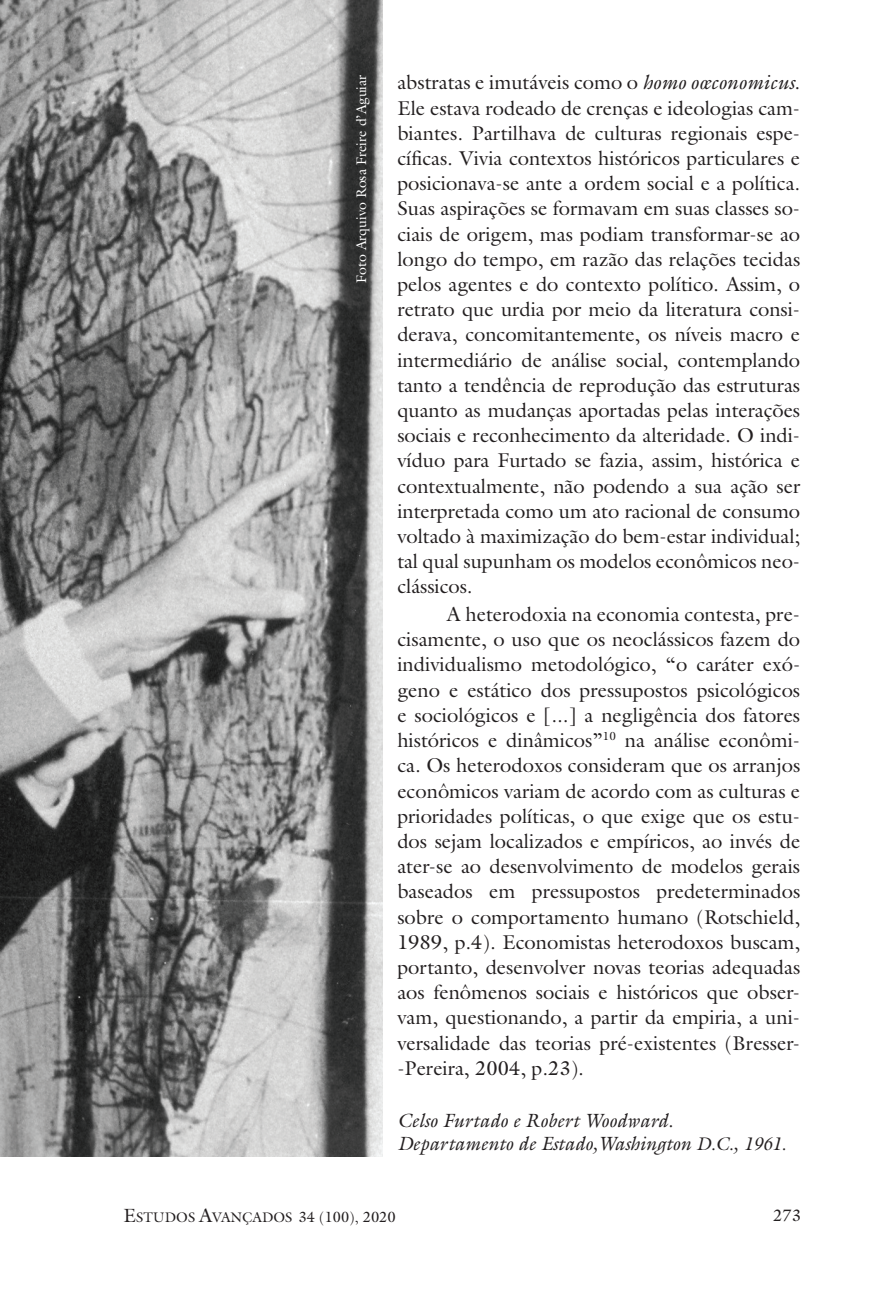
<style>
.page{position:relative;width:893px;height:1290px;background:#fff}
.page>*{position:absolute;margin:0;border:0;box-sizing:border-box;transform-origin:0 0}
.t1{font:20.12px/25.2px "Galliard";color:#231f20;text-align:justify}
.t2{font:italic 19.25px/22.8px "Galliard";color:#231f20}
.t3{font:16.62px "Galliard";color:#231f20}
.t4{font:14px "Galliard";color:#fff}
.t5{font:14px "Galliard";color:#231f20}
.s1{font-style:italic}
.s2{font-size:18.38px}
.s3{font-size:18.03px}
.s4{font-size:19.25px}
.s5{font-size:14.88px}
.s6{font-size:13.12px}
</style>
<div class="page">
<img style="left:0;top:0;width:382px;height:1156px">
<p class="t4" style="left:353px;top:283px;width:210px;rotate:-90deg">Foto Arquivo Rosa Freire d’Aguiar</p>
<p class="t1" style="left:397px;top:70px;width:404px">abstratas e imutáveis como o <span class="s1">homo oœconomicus</span>.<br>Ele estava rodeado de crenças e ideologias cam&shy;biantes. Partilhava de culturas regionais espe&shy;cíficas. Vivia contextos históricos particulares e posicionava-se ante a ordem social e a política.<br>Suas aspirações se formavam em suas classes so&shy;ciais de origem, mas podiam transformar-se ao longo do tempo, em razão das relações tecidas pelos agentes e do contexto político. Assim, o retrato que urdia por meio da literatura consi&shy;derava, concomitantemente, os níveis macro e intermediário de análise social, contemplando tanto a tendência de reprodução das estruturas quanto as mudanças aportadas pelas interações sociais e reconhecimento da alteridade. O indi&shy;víduo para Furtado se fazia, assim, histórica e contextualmente, não podendo a sua ação ser interpretada como um ato racional de consumo voltado à maximização do bem-estar individual; tal qual supunham os modelos econômicos neo&shy;clássicos.</p>
<p class="t1" style="left:397px;top:601px;width:404px;text-indent:50px">A heterodoxia na economia contesta, pre&shy;cisamente, o uso que os neoclássicos fazem do individualismo metodológico, “o caráter exó&shy;geno e estático dos pressupostos psicológicos e sociológicos e [...] a negligência dos fatores históricos e dinâmicos”<sup>10</sup> na análise econômi&shy;ca. Os heterodoxos consideram que os arranjos econômicos variam de acordo com as culturas e prioridades políticas, o que exige que os estu&shy;dos sejam localizados e empíricos, ao invés de ater-se ao desenvolvimento de modelos gerais baseados em pressupostos predeterminados sobre o comportamento humano (Rotschield, 1989, p.4). Economistas heterodoxos buscam, portanto, desenvolver novas teorias adequadas aos fenômenos sociais e históricos que obser&shy;vam, questionando, a partir da empiria, a uni&shy;versalidade das teorias pré-existentes (Bresser--Pereira, 2004, p.23).</p>
<p class="t2" style="left:397px;top:1109px;width:390px">Celso Furtado e Robert Woodward.<br>Departamento de Estado,Washington <span class="s2">D.C.</span>, <span class="s2">1961</span><span class="s3">.</span></p>
<p class="t5" style="left:123px;top:1208px;width:274px"><span class="s4">E</span>STUDOS <span class="s4">A</span>VANÇADOS <span class="s5">34 (100)</span><span class="s6">,</span> <span class="s5">2020</span></p>
<p class="t3" style="left:773px;top:1205px;width:29px">273</p>
</div>
